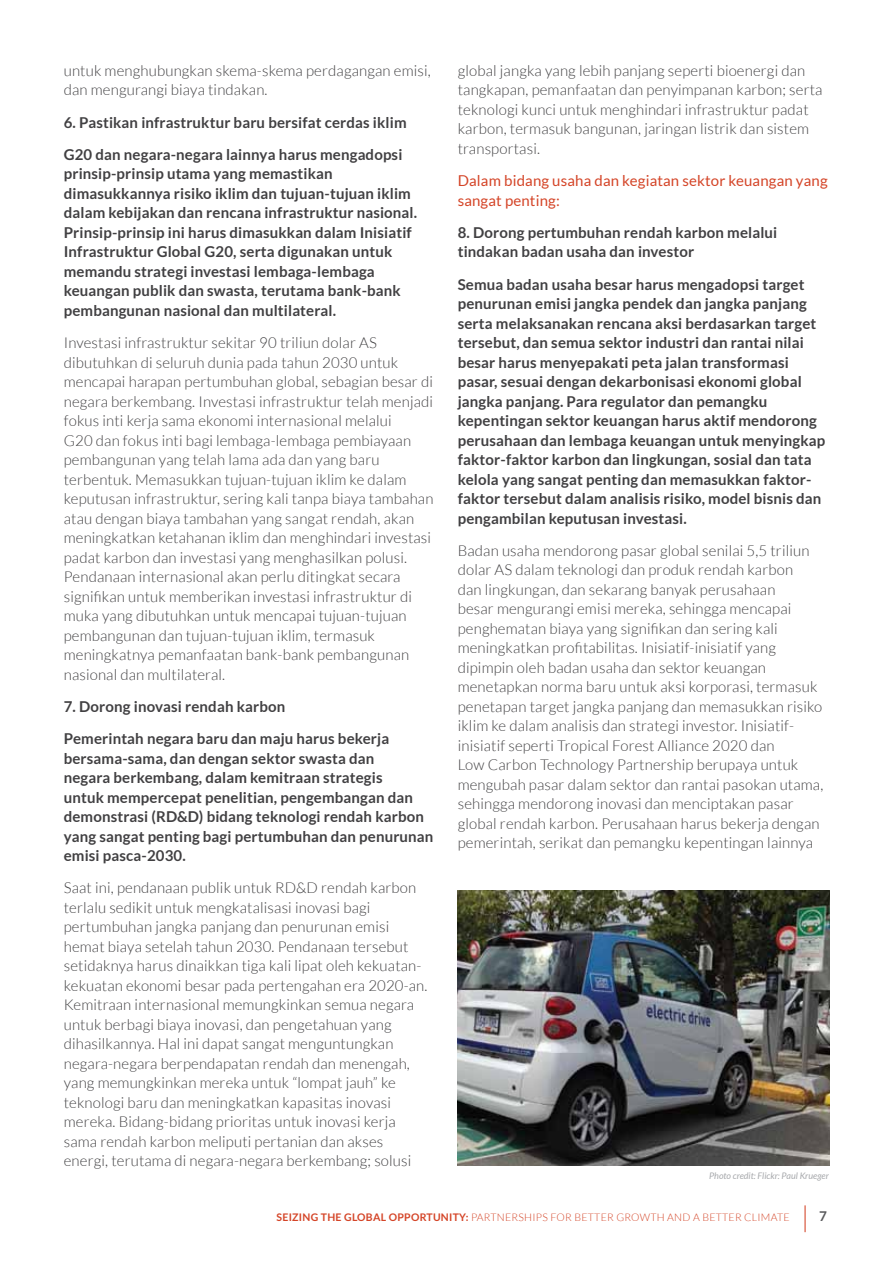
<style>
.page{position:relative;width:893px;height:1263px;background:#fff}
.page>*{position:absolute;margin:0;border:0;box-sizing:border-box;transform-origin:0 0}
.t1{font:300 15px/19.5px "Lato";letter-spacing:.01em;color:#414042}
.t2{font:700 15px/19.5px "Lato";letter-spacing:.01em;color:#414042}
.t3{font:15px/19.5px "Lato";letter-spacing:.01em;color:#d44427}
.t4{font:700 13.5px "Lato";color:#58595b}
.t5{font:300 10.5px "Lato";letter-spacing:.025em;color:#d44427}
.t6{font:italic 9px "Lato";color:#a7a9ac}
.s1{font-weight:700}
</style>
<div class="page">
<hr style="left:804px;top:1205px;width:2px;height:27px;background:#d44427">
<img style="left:458px;top:890px;width:371px;height:276px">
<p class="t1" style="left:64px;top:61px;width:368px">untuk menghubungkan skema-skema perdagangan emisi, dan mengurangi biaya tindakan.</p>
<p class="t2" style="left:64px;top:106px;width:344px;line-height:32.2px">6. Pastikan infrastruktur baru bersifat cerdas iklim<br>G20 dan negara-negara lainnya harus mengadopsi</p>
<p class="t2" style="left:64px;top:164px;width:355px">prinsip-prinsip utama yang memastikan dimasukkannya risiko iklim dan tujuan-tujuan iklim dalam kebijakan dan rencana infrastruktur nasional.<br>Prinsip-prinsip ini harus dimasukkan dalam Inisiatif Infrastruktur Global G20, serta digunakan untuk memandu strategi investasi lembaga-lembaga keuangan publik dan swasta, terutama bank-bank pembangunan nasional dan multilateral.</p>
<p class="t1" style="left:64px;top:333px;width:371px">Investasi infrastruktur sekitar 90 triliun dolar AS dibutuhkan di seluruh dunia pada tahun 2030 untuk mencapai harapan pertumbuhan global, sebagian besar di negara berkembang. Investasi infrastruktur telah menjadi fokus inti kerja sama ekonomi internasional melalui<br>G20 dan fokus inti bagi lembaga-lembaga pembiayaan pembangunan yang telah lama ada dan yang baru terbentuk. Memasukkan tujuan-tujuan iklim ke dalam keputusan infrastruktur, sering kali tanpa biaya tambahan atau dengan biaya tambahan yang sangat rendah, akan meningkatkan ketahanan iklim dan menghindari investasi padat karbon dan investasi yang menghasilkan polusi.<br>Pendanaan internasional akan perlu ditingkat secara signifikan untuk memberikan investasi infrastruktur di muka yang dibutuhkan untuk mencapai tujuan-tujuan pembangunan dan tujuan-tujuan iklim, termasuk meningkatnya pemanfaatan bank-bank pembangunan nasional dan multilateral.</p>
<p class="t2" style="left:64px;top:690px;width:327px;line-height:32.2px">7. Dorong inovasi rendah karbon<br>Pemerintah negara baru dan maju harus bekerja</p>
<p class="t2" style="left:64px;top:748px;width:371px">bersama-sama, dan dengan sektor swasta dan<br>negara berkembang, dalam kemitraan strategis<br>untuk mempercepat penelitian, pengembangan dan demonstrasi (RD&amp;D) bidang teknologi rendah karbon yang sangat penting bagi pertumbuhan dan penurunan emisi pasca-2030.</p>
<p class="t1" style="left:64px;top:878px;width:365px">Saat ini, pendanaan publik untuk RD&amp;D rendah karbon terlalu sedikit untuk mengkatalisasi inovasi bagi pertumbuhan jangka panjang dan penurunan emisi hemat biaya setelah tahun 2030. Pendanaan tersebut setidaknya harus dinaikkan tiga kali lipat oleh kekuatan&shy;kekuatan ekonomi besar pada pertengahan era 2020-an.<br>Kemitraan internasional memungkinkan semua negara untuk berbagi biaya inovasi, dan pengetahuan yang dihasilkannya. Hal ini dapat sangat menguntungkan negara-negara berpendapatan rendah dan menengah, yang memungkinkan mereka untuk “lompat jauh” ke teknologi baru dan meningkatkan kapasitas inovasi mereka. Bidang-bidang prioritas untuk inovasi kerja sama rendah karbon meliputi pertanian dan akses energi, terutama di negara-negara berkembang; solusi</p>
<p class="t1" style="left:458px;top:61px;width:366px">global jangka yang lebih panjang seperti bioenergi dan tangkapan, pemanfaatan dan penyimpanan karbon; serta teknologi kunci untuk menghindari infrastruktur padat karbon, termasuk bangunan, jaringan listrik dan sistem transportasi.</p>
<p class="t3" style="left:458px;top:171px;width:371px">Dalam bidang usaha dan kegiatan sektor keuangan yang sangat penting:</p>
<p class="t2" style="left:458px;top:222px;width:321px">8. Dorong pertumbuhan rendah karbon melalui tindakan badan usaha dan investor</p>
<p class="t2" style="left:458px;top:274px;width:369px">Semua badan usaha besar harus mengadopsi target penurunan emisi jangka pendek dan jangka panjang serta melaksanakan rencana aksi berdasarkan target tersebut, dan semua sektor industri dan rantai nilai besar harus menyepakati peta jalan transformasi pasar, sesuai dengan dekarbonisasi ekonomi global jangka panjang. Para regulator dan pemangku kepentingan sektor keuangan harus aktif mendorong perusahaan dan lembaga keuangan untuk menyingkap faktor-faktor karbon dan lingkungan, sosial dan tata kelola yang sangat penting dan memasukkan faktor&shy;faktor tersebut dalam analisis risiko, model bisnis dan pengambilan keputusan investasi.</p>
<p class="t1" style="left:458px;top:541px;width:367px">Badan usaha mendorong pasar global senilai 5,5 triliun dolar AS dalam teknologi dan produk rendah karbon<br>dan lingkungan, dan sekarang banyak perusahaan<br>besar mengurangi emisi mereka, sehingga mencapai penghematan biaya yang signifikan dan sering kali meningkatkan profitabilitas. Inisiatif-inisiatif yang dipimpin oleh badan usaha dan sektor keuangan menetapkan norma baru untuk aksi korporasi, termasuk penetapan target jangka panjang dan memasukkan risiko iklim ke dalam analisis dan strategi investor. Inisiatif&shy;inisiatif seperti Tropical Forest Alliance 2020 dan<br>Low Carbon Technology Partnership berupaya untuk mengubah pasar dalam sektor dan rantai pasokan utama, sehingga mendorong inovasi dan menciptakan pasar global rendah karbon. Perusahaan harus bekerja dengan pemerintah, serikat dan pemangku kepentingan lainnya</p>
<p class="t6" style="left:709px;top:1171px;width:121px">Photo credit: Flickr: Paul Krueger</p>
<p class="t5" style="left:276px;top:1212px;width:515px"><span class="s1">SEIZING THE GLOBAL OPPORTUNITY:</span> PARTNERSHIPS FOR BETTER GROWTH AND A BETTER CLIMATE</p>
<p class="t4" style="left:819px;top:1208px;width:9px">7</p>
</div>
